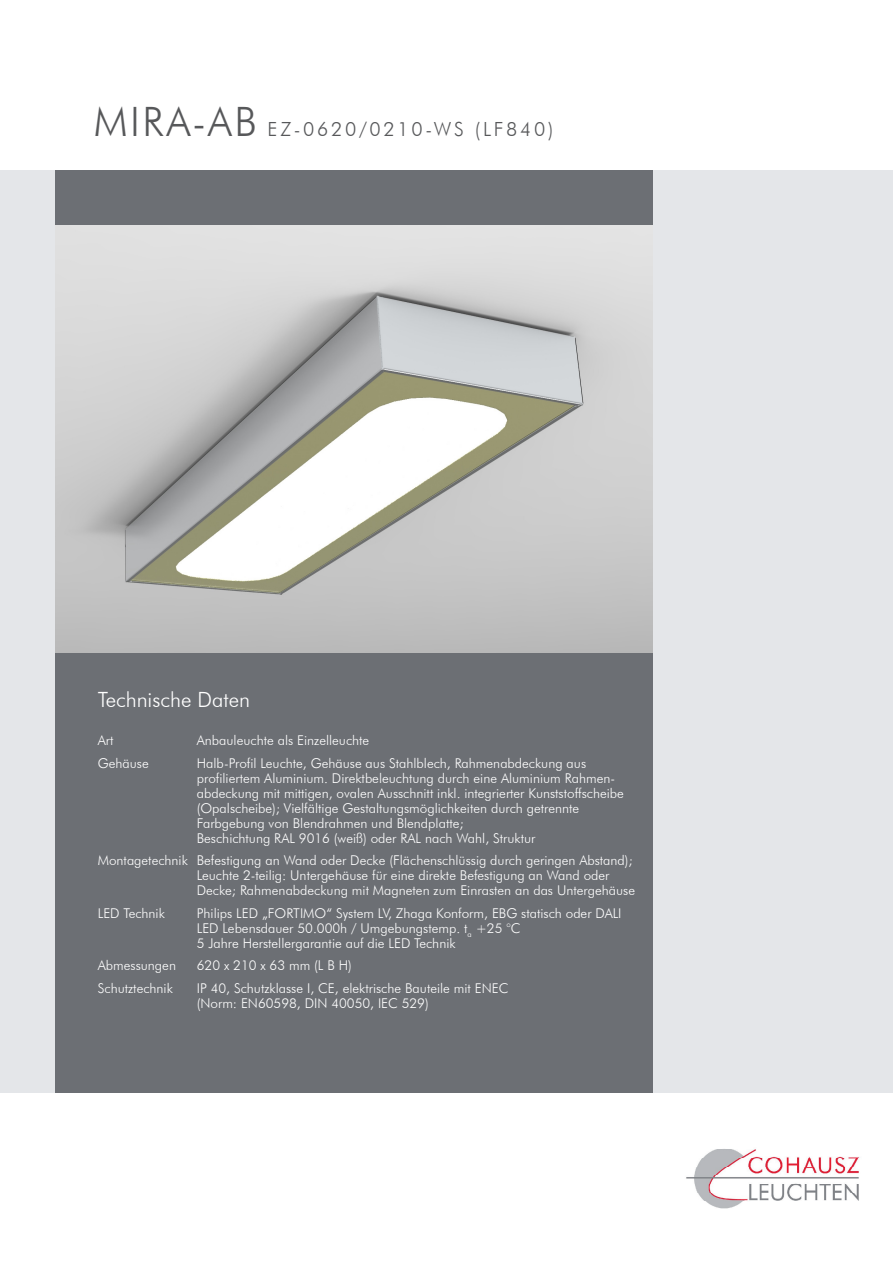
<style>
.page{position:relative;width:893px;height:1263px;background:#fff}
.page>*{position:absolute;margin:0;border:0;box-sizing:border-box;transform-origin:0 0}
.t1{font:300 21px "Futura BT";color:#fff}
.t2{font:300 19.5px "Futura BT";letter-spacing:.14em;color:#57585a}
.t3{font:300 13.5px/15px "Futura BT";color:#fff}
.s1{font-size:40.5px}
</style>
<div class="page">
<div style="left:0;top:170px;width:893px;height:923px;background:#e4e6e9"></div>
<div style="left:55px;top:170px;width:598px;height:923px;background:#6c6f74"></div>
<img style="left:686px;top:1149px;width:173px;height:60px">
<img style="left:55px;top:225px;width:598px;height:428px">
<p class="t2" style="left:94px;top:117px;width:461px"><span class="s1">MIRA-AB</span> EZ-0620/0210-WS (LF840)</p>
<p class="t1" style="left:98px;top:686px;width:154px">Technische Daten</p>
<p class="t3" style="left:98px;top:733px;width:17px">Art</p>
<p class="t3" style="left:197px;top:733px;width:174px">Anbauleuchte als Einzelleuchte</p>
<p class="t3" style="left:98px;top:755px;width:53px">Gehäuse</p>
<p class="t3" style="left:197px;top:755px;width:429px">Halb-Profil Leuchte, Gehäuse aus Stahlblech, Rahmenabdeckung aus profiliertem Aluminium. Direktbeleuchtung durch eine Aluminium Rahmen&shy;abdeckung mit mittigen, ovalen Ausschnitt inkl. integrierter Kunststoffscheibe</p>
<p class="t3" style="left:197px;top:800px;width:384px">(Opalscheibe); Vielfältige Gestaltungsmöglichkeiten durch getrennte<br>Farbgebung von Blendrahmen und Blendplatte;</p>
<p class="t3" style="left:197px;top:830px;width:340px">Beschichtung RAL 9016 (weiß) oder RAL nach Wahl, Struktur</p>
<p class="t3" style="left:98px;top:853px;width:536px">Montagetechnik Befestigung an Wand oder Decke (Flächenschlüssig durch geringen Abstand);</p>
<p class="t3" style="left:197px;top:868px;width:440px">Leuchte 2-teilig: Untergehäuse für eine direkte Befestigung an Wand oder<br>Decke; Rahmenabdeckung mit Magneten zum Einrasten an das Untergehäuse</p>
<p class="t3" style="left:98px;top:905px;width:69px">LED Technik</p>
<p class="t3" style="left:197px;top:905px;width:426px">Philips LED „FORTIMO“ System LV, Zhaga Konform, EBG statisch oder DALI</p>
<p class="t3" style="left:197px;top:920px;width:325px">LED Lebensdauer 50.000h / Umgebungstemp. t<sub>a</sub> +25 °C</p>
<p class="t3" style="left:197px;top:935px;width:260px">5 Jahre Herstellergarantie auf die LED Technik</p>
<p class="t3" style="left:98px;top:958px;width:80px">Abmessungen</p>
<p class="t3" style="left:197px;top:958px;width:157px">620 x 210 x 63 mm (L B H)</p>
<p class="t3" style="left:98px;top:980px;width:77px">Schutztechnik</p>
<p class="t3" style="left:197px;top:980px;width:313px">IP 40, Schutzklasse I, CE, elektrische Bauteile mit ENEC</p>
<p class="t3" style="left:197px;top:995px;width:233px">(Norm: EN60598, DIN 40050, IEC 529)</p>
</div>
